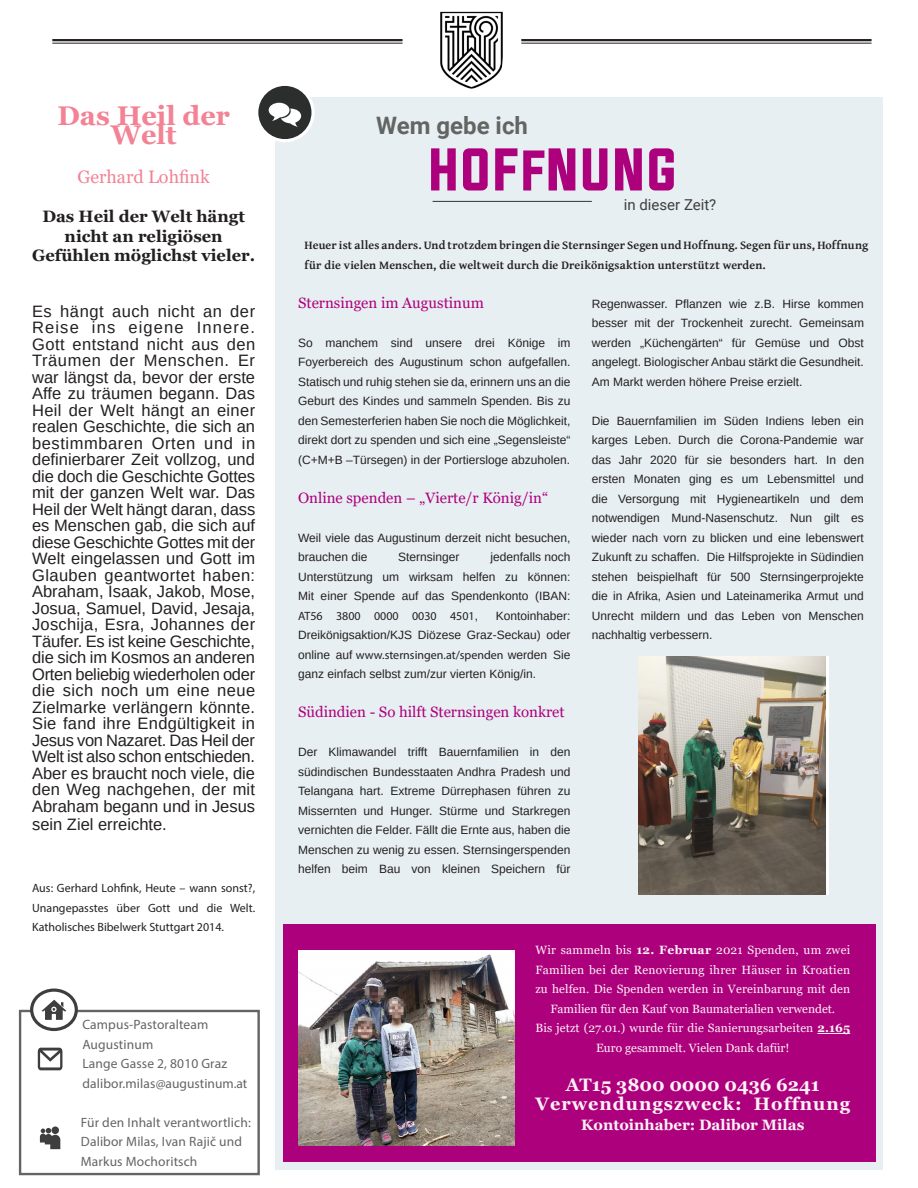
<style>
.page{position:relative;width:918px;height:1188px;background:#fff}
.page>*{position:absolute;margin:0;border:0;box-sizing:border-box;transform-origin:0 0}
.Cover_title{font:51px "Evogria";letter-spacing:.02em;color:#ad007c}
.Newsletter_Name{font:700 27px/19.5px "Georgia";color:#f38295;text-align:center}
.Sub_titles{font:700 24px "Roboto";color:#636464}
.Newsletter_Name-2{font:700 18px "Georgia";letter-spacing:.055em;color:#fdf2f7}
.Newsletter_Name-3{font:700 18px "Georgia";color:#fdf2f7}
.Newsletter_Name-4{font:18px "Georgia";color:#f38295}
.Newsletter_Name-5{font:16.5px/16.5px "Arimo";color:#231f20;text-align:justify}
.Newsletter_Name-6{font:700 16.5px/19.5px "Georgia";color:#231f20;text-align:center}
.Subheading{font:15px "Georgia";color:#ad007c}
.Newsletter_Name-7{font:700 15px "Georgia";color:#fdf2f7}
.Title_slogan{font:15px "Roboto";color:#3e3e3e}
.Social_media{font:13.5px/19.5px "Myriad Pro";letter-spacing:.01em;color:#636464}
.Normal_body_text{font:12px/19.5px "Arimo";color:#231f20;text-align:justify}
.Subheading-2{font:12px/19.5px "Arimo";color:#231f20;text-align:justify}
.Newsletter_Name-8{font:12px/19.5px "Georgia";letter-spacing:.015em;color:#fdf2f7;text-align:center}
.t1{font:700 12px/19.5px "Gentium Basic";letter-spacing:.005em;color:#231f20}
.Normal_body_text-2{font:12px/19.5px "Myriad Pro";color:#231f20;text-align:justify}
.s1{font-family:"Myriad Pro"}
.s2{font-weight:700}
</style>
<div class="page">
<div style="left:276px;top:97px;width:607px;height:1073px;background:#e8eff2"></div>
<img style="left:440px;top:12px;width:63px;height:77px">
<hr style="left:52px;top:39px;width:351px;height:2px;background:#231f20">
<hr style="left:52px;top:43px;width:351px;height:1px;background:#231f20">
<hr style="left:521px;top:39px;width:351px;height:2px;background:#231f20">
<hr style="left:521px;top:43px;width:351px;height:1px;background:#231f20">
<div style="left:257px;top:84px;width:56px;height:57px;background:#2c2d2d;border-radius:50%"></div>
<div style="left:255px;top:83px;width:60px;height:59px;border:3px solid #fff;border-radius:50%"></div>
<svg style="left:269px;top:103px;width:32px;height:24px"></svg>
<div style="left:19px;top:1010px;width:241px;height:165px;border:2px solid #636464"></div>
<svg style="left:32px;top:990px;width:44px;height:39px"></svg>
<div style="left:30px;top:989px;width:48px;height:42px;border:3px solid #3e3e3e;border-radius:50%"></div>
<svg style="left:42px;top:1000px;width:24px;height:20px"></svg>
<svg style="left:40px;top:1127px;width:20px;height:22px"></svg>
<svg style="left:38px;top:1048px;width:24px;height:22px"></svg>
<hr style="left:433px;top:201px;width:159px;height:1px;background:#3e3e3e">
<div style="left:283px;top:924px;width:593px;height:238px;background:#ad007c"></div>
<img style="left:298px;top:951px;width:216px;height:195px">
<hr style="left:817px;top:1033px;width:33px;height:1px;background:#fdf2f7">
<img style="left:638px;top:656px;width:187px;height:239px">
<p class="Newsletter_Name" style="left:57px;top:106px;width:174px">Das Heil der<br>Welt</p>
<p class="Newsletter_Name-4" style="left:77px;top:166px;width:134px">Gerhard Lohfink</p>
<p class="Newsletter_Name-6" style="left:32px;top:207px;width:225px">Das Heil der Welt hängt nicht an religiösen<br>Gefühlen möglichst vieler.</p>
<p class="Newsletter_Name-5" style="left:32px;top:303px;width:225px">Es hängt auch nicht an der Reise ins eigene Innere.<br>Gott entstand nicht aus den Träumen der Menschen. Er war längst da, bevor der erste Affe zu träumen begann. Das Heil der Welt hängt an einer realen Geschichte, die sich an bestimmbaren Orten und in definierbarer Zeit vollzog, und die doch die Geschichte Gottes mit der ganzen Welt war. Das Heil der Welt hängt daran, dass es Menschen gab, die sich auf diese Geschichte Gottes mit der Welt eingelassen und Gott im Glauben geantwortet haben:<br>Abraham, Isaak, Jakob, Mose, Josua, Samuel, David, Jesaja, Joschija, Esra, Johannes der Täufer. Es ist keine Geschichte, die sich im Kosmos an anderen Orten beliebig wiederholen oder die sich noch um eine neue Zielmarke verlängern könnte.<br>Sie fand ihre Endgültigkeit in Jesus von Nazaret. Das Heil der Welt ist also schon entschieden.<br>Aber es braucht noch viele, die den Weg nachgehen, der mit Abraham begann und in Jesus</p>
<p class="Newsletter_Name-5" style="left:32px;top:816px;width:136px">sein Ziel erreichte.</p>
<p class="Normal_body_text-2" style="left:32px;top:879px;width:225px">Aus: Gerhard Lohfink, Heute – wann sonst?, Unangepasstes über Gott und die Welt.<br>Katholisches Bibelwerk Stuttgart 2014.</p>
<p class="Social_media" style="left:82px;top:1015px;width:127px">Campus-Pastoralteam<br>Augustinum</p>
<p class="Social_media" style="left:82px;top:1054px;width:167px">Lange Gasse 2, 8010 Graz dalibor.milas@augustinum.at</p>
<p class="Social_media" style="left:81px;top:1112px;width:171px">Für den Inhalt verantwortlich:</p>
<p class="Social_media" style="left:81px;top:1132px;width:163px">Dalibor Milas, Ivan Rajič und<br>Markus Mochoritsch</p>
<p class="Sub_titles" style="left:376px;top:109px;width:153px">Wem gebe ich</p>
<p class="Cover_title" style="left:429px;top:134px;width:250px">HOFfNUNG</p>
<p class="Title_slogan" style="left:624px;top:194px;width:94px">in dieser Zeit?</p>
<p class="t1" style="left:305px;top:235px;width:565px">Heuer ist alles anders. Und trotzdem bringen die Sternsinger Segen und Hoffnung. Segen für uns, Hoffnung für die vielen Menschen, die weltweit durch die Dreikönigsaktion unterstützt werden.</p>
<p class="Subheading" style="left:298px;top:293px;width:187px">Sternsingen im Augustinum</p>
<p class="Subheading-2" style="left:298px;top:333px;width:274px">So manchem sind unsere drei Könige im Foyerbereich des Augustinum schon aufgefallen.<br>Statisch und ruhig stehen sie da, erinnern uns an die Geburt des Kindes und sammeln Spenden. Bis zu den Semesterferien haben Sie noch die Möglichkeit, direkt dort zu spenden und sich eine „Segensleiste“ (C+M+B –Türsegen) in der Portiersloge abzuholen.</p>
<p class="Subheading" style="left:298px;top:488px;width:252px">Online spenden – „Vierte/r König/in“</p>
<p class="Normal_body_text" style="left:298px;top:528px;width:274px">Weil viele das Augustinum derzeit nicht besuchen, brauchen die</p>
<p class="Normal_body_text" style="left:592px;top:294px;width:274px">Regenwasser. Pflanzen wie z.B. Hirse kommen besser mit der Trockenheit zurecht. Gemeinsam werden „Küchengärten“ für Gemüse und Obst angelegt. Biologischer Anbau stärkt die Gesundheit.<br>Am Markt werden höhere Preise erzielt.</p>
<p class="Normal_body_text" style="left:592px;top:411px;width:274px">Die Bauernfamilien im Süden Indiens leben ein karges Leben. Durch die Corona-Pandemie war das Jahr 2020 für sie besonders hart. In den ersten Monaten ging es um Lebensmittel und die Versorgung mit Hygieneartikeln und dem notwendigen Mund-Nasenschutz. Nun gilt es wieder nach vorn zu blicken und eine lebenswert Zukunft zu schaffen. Die Hilfsprojekte in Südindien stehen beispielhaft für 500 Sternsingerprojekte die in Afrika, Asien und Lateinamerika Armut und Unrecht mildern und das Leben von Menschen nachhaltig verbessern.</p>
<p class="Normal_body_text" style="left:298px;top:547px;width:274px;text-indent:192px">jedenfalls noch Unterstützung um wirksam helfen zu können:<br>Mit einer Spende auf das Spendenkonto (IBAN:<br><span class="s1">AT56 3800 0000 0030 4501</span>,</p>
<p class="Normal_body_text" style="left:398px;top:547px;width:63px">Sternsinger</p>
<p class="Normal_body_text" style="left:298px;top:606px;width:274px;text-indent:198px">Kontoinhaber:<br>Dreikönigsaktion/KJS Diözese Graz-Seckau) oder online auf <span class="s1">www.sternsingen.at/spenden</span> werden Sie ganz einfach selbst zum/zur vierten König/in.</p>
<p class="Subheading" style="left:298px;top:703px;width:268px">Südindien - So hilft Sternsingen konkret</p>
<p class="Normal_body_text" style="left:298px;top:742px;width:274px">Der Klimawandel trifft Bauernfamilien in den südindischen Bundesstaaten Andhra Pradesh und Telangana hart. Extreme Dürrephasen führen zu Missernten und Hunger. Stürme und Starkregen vernichten die Felder. Fällt die Ernte aus, haben die Menschen zu wenig zu essen. Sternsingerspenden helfen beim Bau von kleinen Speichern für</p>
<p class="Newsletter_Name-8" style="left:535px;top:941px;width:316px">Wir sammeln bis <span class="s2">12. Februar</span> 2021 Spenden, um zwei Familien bei der Renovierung ihrer Häuser in Kroatien zu helfen. Die Spenden werden in Vereinbarung mit den Familien für den Kauf von Baumaterialien verwendet.</p>
<p class="Newsletter_Name-8" style="left:535px;top:1019px;width:316px">Bis jetzt (27.01.) wurde für die Sanierungsarbeiten <span class="s2">2.165<br></span>Euro gesammelt. Vielen Dank dafür!</p>
<p class="Newsletter_Name-3" style="left:566px;top:1073px;width:255px">AT15 3800 0000 0436 6241</p>
<p class="Newsletter_Name-2" style="left:535px;top:1093px;width:316px">Verwendungszweck: Hoffnung</p>
<p class="Newsletter_Name-7" style="left:581px;top:1115px;width:225px">Kontoinhaber: Dalibor Milas</p>
</div>
